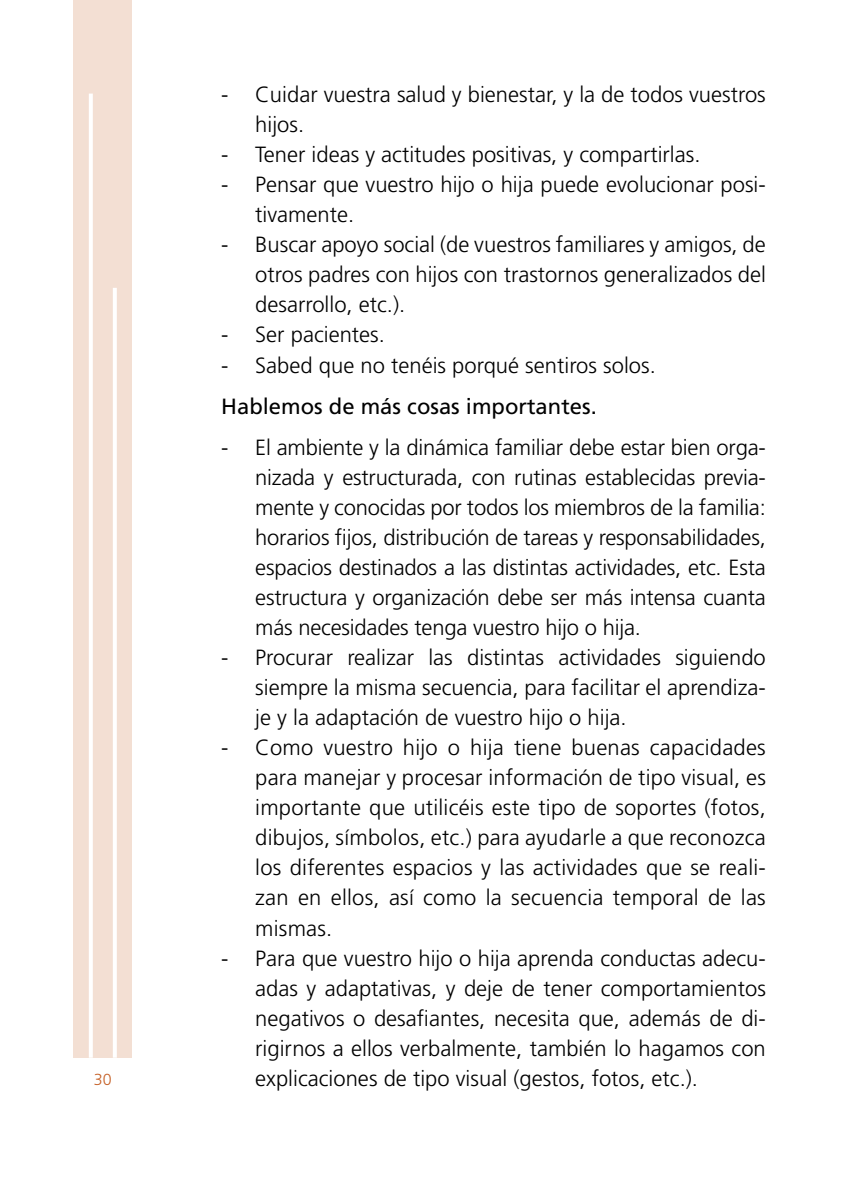
<style>
.page{position:relative;width:851px;height:1191px;background:#fff}
.page>*{position:absolute;margin:0;border:0;box-sizing:border-box;transform-origin:0 0}
.t1{font:300 22px/30px "Frutiger";color:#000;text-align:justify}
.t2{font:22px "Frutiger";color:#000}
.t3{font:300 16px "Frutiger";color:#c55f25}
</style>
<div class="page">
<div style="left:74px;top:0;width:58px;height:1096px;background:#f3dfd3"></div>
<div style="left:66px;top:1057px;width:71px;height:46px;background:#fff"></div>
<hr style="left:89px;top:94px;width:4px;height:963px;background:#fff">
<hr style="left:113px;top:288px;width:4px;height:769px;background:#fff">
<p class="t3" style="left:94px;top:1070px;width:19px">30</p>
<p class="t1" style="left:255px;top:80px;width:512px;text-indent:-34px">- Cuidar vuestra salud y bienestar, y la de todos vuestros hijos.</p>
<p class="t1" style="left:221px;top:140px;width:480px">- Tener ideas y actitudes positivas, y compartirlas.</p>
<p class="t1" style="left:255px;top:170px;width:512px;text-indent:-34px">- Pensar que vuestro hijo o hija puede evolucionar posi&shy;tivamente.</p>
<p class="t1" style="left:255px;top:230px;width:512px;text-indent:-34px">- Buscar apoyo social (de vuestros familiares y amigos, de otros padres con hijos con trastornos generalizados del desarrollo, etc.).</p>
<p class="t1" style="left:221px;top:320px;width:165px">- Ser pacientes.</p>
<p class="t1" style="left:221px;top:350px;width:436px">- Sabed que no tenéis porqué sentiros solos.</p>
<p class="t2" style="left:221px;top:393px;width:377px">Hablemos de más cosas importantes.</p>
<p class="t1" style="left:255px;top:432px;width:512px;text-indent:-34px">- El ambiente y la dinámica familiar debe estar bien orga&shy;nizada y estructurada, con rutinas establecidas previa&shy;mente y conocidas por todos los miembros de la familia: horarios fijos, distribución de tareas y responsabilidades, espacios destinados a las distintas actividades, etc. Esta estructura y organización debe ser más intensa cuanta más necesidades tenga vuestro hijo o hija.</p>
<p class="t1" style="left:255px;top:642px;width:512px;text-indent:-34px">- Procurar realizar las distintas actividades siguiendo siempre la misma secuencia, para facilitar el aprendiza&shy;je y la adaptación de vuestro hijo o hija.</p>
<p class="t1" style="left:255px;top:732px;width:512px;text-indent:-34px">- Como vuestro hijo o hija tiene buenas capacidades para manejar y procesar información de tipo visual, es importante que utilicéis este tipo de soportes (fotos, dibujos, símbolos, etc.) para ayudarle a que reconozca los diferentes espacios y las actividades que se reali&shy;zan en ellos, así como la secuencia temporal de las mismas.</p>
<p class="t1" style="left:255px;top:943px;width:512px;text-indent:-34px">- Para que vuestro hijo o hija aprenda conductas adecu&shy;adas y adaptativas, y deje de tener comportamientos negativos o desafiantes, necesita que, además de di&shy;rigirnos a ellos verbalmente, también lo hagamos con explicaciones de tipo visual (gestos, fotos, etc.).</p>
</div>
